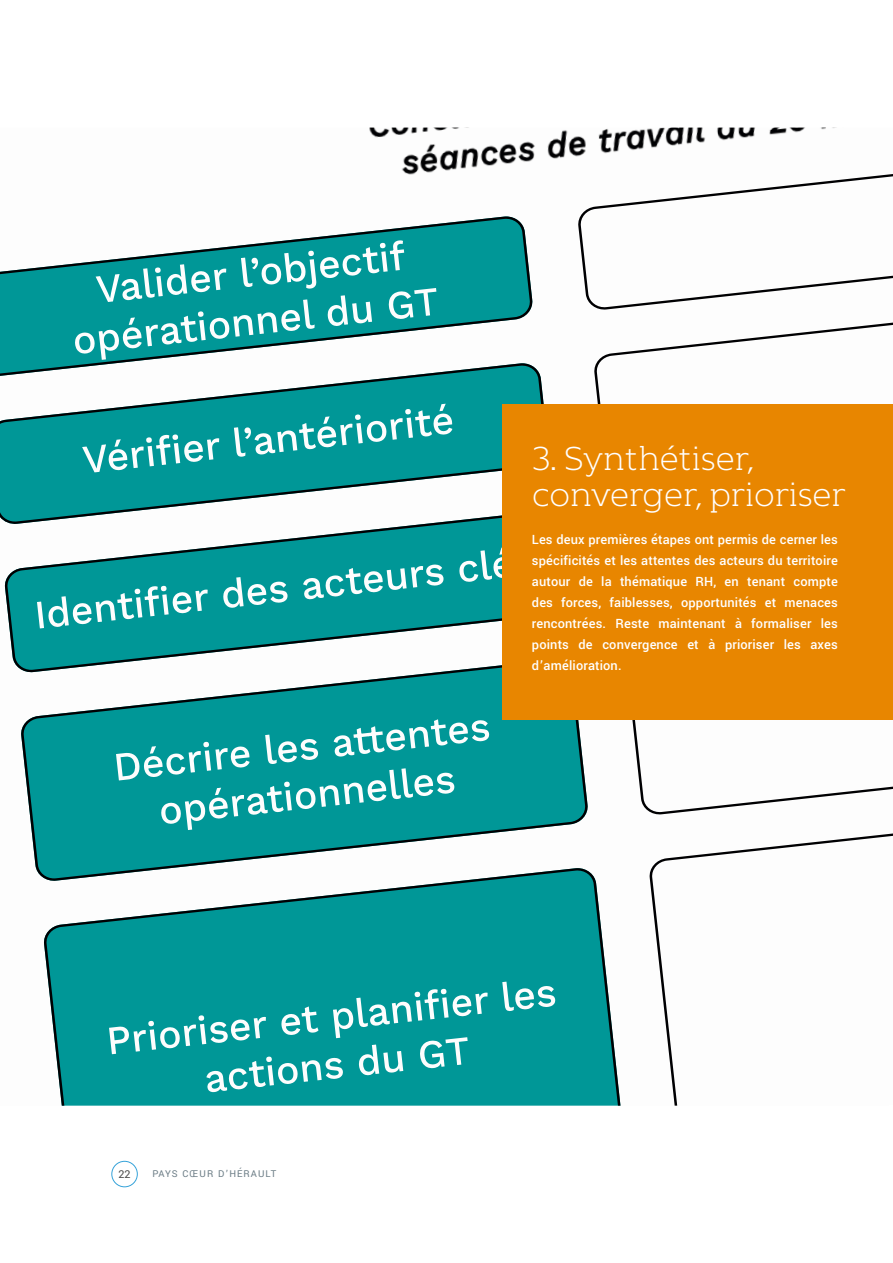
<style>
.page{position:relative;width:893px;height:1263px;background:#fff}
.page>*{position:absolute;margin:0;border:0;box-sizing:border-box;transform-origin:0 0}
.t1{font:300 33px/36px "Kontrapunkt Bob";letter-spacing:-.03em;color:#fff}
.t2{font:500 14.25px/21px "Yantramanav";letter-spacing:.01em;color:#fff;text-align:justify}
.t3{font:12px "Yantramanav";color:#4a4a49}
.t4{font:10.5px "Yantramanav";letter-spacing:.1em;color:#6c7d86}
</style>
<div class="page">
<img style="left:369px;top:128px;width:524px;height:978px">
<img style="left:0;top:216px;width:533px;height:147px">
<img style="left:0;top:363px;width:549px;height:158px">
<img style="left:4px;top:512px;width:498px;height:157px">
<img style="left:20px;top:659px;width:569px;height:219px">
<img style="left:43px;top:868px;width:577px;height:238px">
<img style="left:577px;top:174px;width:316px;height:137px">
<img style="left:593px;top:323px;width:300px;height:81px">
<img style="left:626px;top:720px;width:267px;height:95px">
<img style="left:649px;top:833px;width:244px;height:273px">
<div style="left:111px;top:1161px;width:27px;height:26px;border:1px solid #35a2d9;border-radius:50%"></div>
<div style="left:502px;top:404px;width:391px;height:316px;background:#e88600"></div>
<p class="t3" style="left:118px;top:1166px;width:14px">22</p>
<p class="t4" style="left:152px;top:1167px;width:125px">PAYS CŒUR D’HÉRAULT</p>
<h1 class="t1" style="left:532px;top:441px;width:316px">3. Synthétiser, converger, prioriser</h1>
<p class="t2" style="left:532px;top:529px;width:307px">Les deux premières étapes ont permis de cerner les spécificités et les attentes des acteurs du territoire autour de la thématique RH, en tenant compte des forces, faiblesses, opportunités et menaces rencontrées. Reste maintenant à formaliser les points de convergence et à prioriser les axes d’amélioration.</p>
</div>
